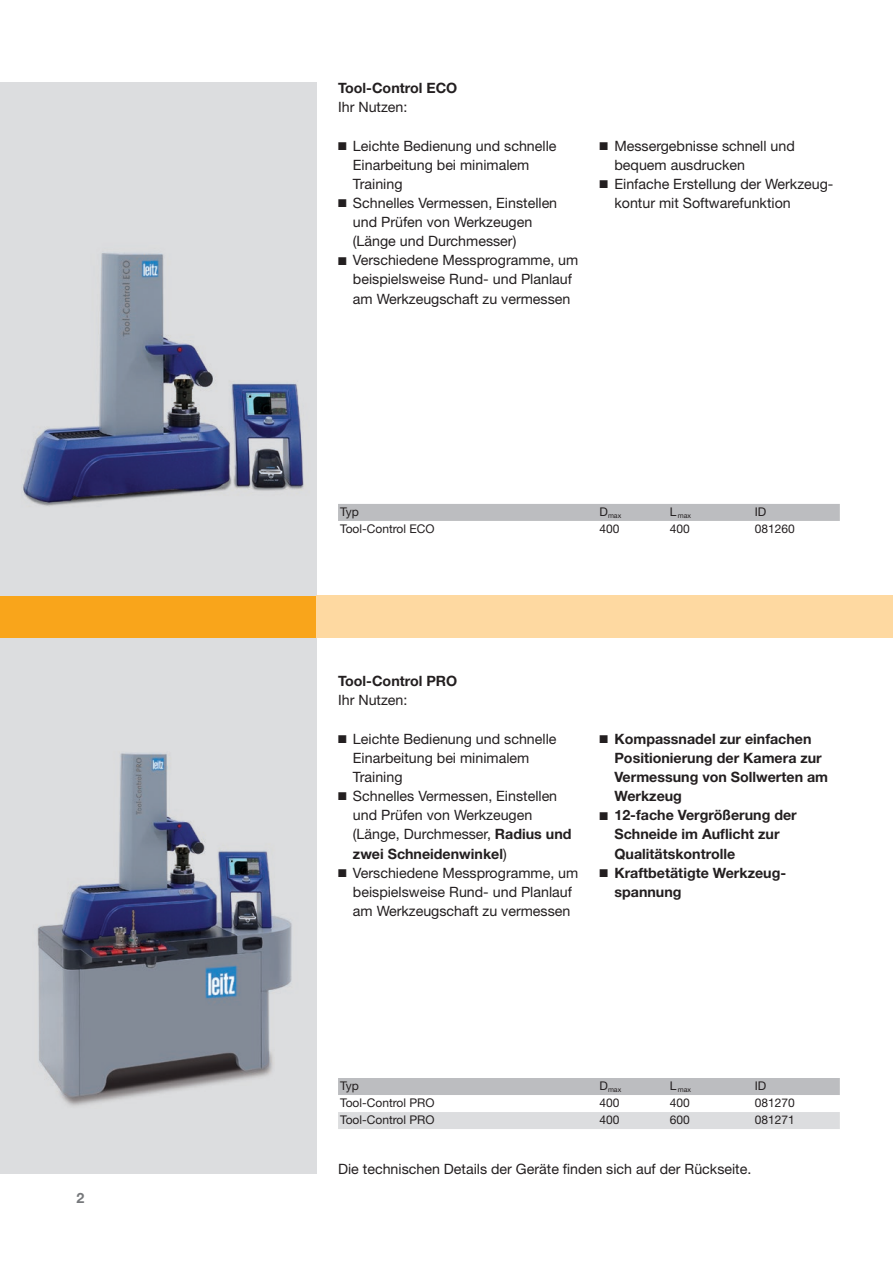
<style>
.page{position:relative;width:893px;height:1263px;background:#fff}
.page>*{position:absolute;margin:0;border:0;box-sizing:border-box;transform-origin:0 0}
.Fliesstext{font:14.25px/19.2px "Helvetica Neue LT Pro";color:#231f20}
.Fliesstext-2{font:700 14.25px/19.2px "Helvetica Neue LT Pro";color:#231f20}
.t1{font:700 14.25px "Helvetica Neue LT Pro";color:#76787b}
.Tabellen{font:12px "Helvetica Neue LT Pro";color:#231f20}
.Tabellen-2{font:6.9px "Helvetica Neue LT Pro";color:#231f20}
.s1{font-weight:400}
.s2{font-weight:700}
</style>
<div class="page">
<img style="left:0;top:638px;width:317px;height:536px">
<div style="left:0;top:595px;width:317px;height:43px;background:#f9a51b"></div>
<img style="left:0;top:83px;width:317px;height:512px">
<div style="left:317px;top:595px;width:576px;height:43px;background:#fed9a1"></div>
<div style="left:338px;top:504px;width:502px;height:17px;background:#bcbdc0"></div>
<div style="left:338px;top:1078px;width:502px;height:17px;background:#bcbdc0"></div>
<div style="left:338px;top:1112px;width:502px;height:17px;background:#dcdddf"></div>
<p class="t1" style="left:77px;top:1189px;width:9px">2</p>
<p class="Fliesstext-2" style="left:338px;top:78px;width:121px">Tool-Control ECO</p>
<p class="Fliesstext" style="left:338px;top:97px;width:71px">Ihr Nutzen:</p>
<p class="Fliesstext" style="left:353px;top:136px;width:205px;text-indent:-15px">■ Leichte Bedienung und schnelle<br>Einarbeitung bei minimalem<br>Training</p>
<p class="Fliesstext" style="left:353px;top:193px;width:206px;text-indent:-15px">■ Schnelles Vermessen, Einstellen und Prüfen von Werkzeugen (Länge und Durchmesser)</p>
<p class="Fliesstext" style="left:353px;top:250px;width:227px;text-indent:-15px">■ Verschiedene Messprogramme, um beispielsweise Rund- und Planlauf am Werkzeugschaft zu vermessen</p>
<p class="Fliesstext" style="left:614px;top:136px;width:182px;text-indent:-15px">■ Messergebnisse schnell und bequem ausdrucken</p>
<p class="Fliesstext" style="left:614px;top:174px;width:221px;text-indent:-15px">■ Einfache Erstellung der Werkzeug&shy;kontur mit Softwarefunktion</p>
<p class="Tabellen" style="left:340px;top:505px;width:20px">Typ</p>
<p class="Tabellen-2" style="left:600px;top:512px;width:23px"><sup>D</sup>max</p>
<p class="Tabellen-2" style="left:670px;top:512px;width:23px"><sup>L</sup> max</p>
<p class="Tabellen" style="left:755px;top:505px;width:13px">ID</p>
<p class="Tabellen" style="left:340px;top:522px;width:96px">Tool-Control ECO</p>
<p class="Tabellen" style="left:600px;top:522px;width:22px">400</p>
<p class="Tabellen" style="left:670px;top:522px;width:22px">400</p>
<p class="Tabellen" style="left:755px;top:522px;width:42px">081260</p>
<p class="Fliesstext-2" style="left:338px;top:671px;width:121px">Tool-Control PRO<br><span class="s1">Ihr Nutzen:</span></p>
<p class="Fliesstext" style="left:353px;top:729px;width:205px;text-indent:-15px">■ Leichte Bedienung und schnelle<br>Einarbeitung bei minimalem<br>Training</p>
<p class="Fliesstext" style="left:353px;top:786px;width:220px;text-indent:-15px">■ Schnelles Vermessen, Einstellen und Prüfen von Werkzeugen (Länge, Durchmesser, <span class="s2">Radius und zwei Schneidenwinkel</span>)</p>
<p class="Fliesstext" style="left:353px;top:863px;width:227px;text-indent:-15px">■ Verschiedene Messprogramme, um beispielsweise Rund- und Planlauf am Werkzeugschaft zu vermessen</p>
<p class="Fliesstext-2" style="left:614px;top:729px;width:215px;text-indent:-15px">■ Kompassnadel zur einfachen<br>Positionierung der Kamera zur<br>Vermessung von Sollwerten am<br>Werkzeug</p>
<p class="Fliesstext-2" style="left:614px;top:805px;width:184px;text-indent:-15px">■ 12-fache Vergrößerung der<br>Schneide im Auflicht zur<br>Qualitätskontrolle</p>
<p class="Fliesstext-2" style="left:614px;top:863px;width:173px;text-indent:-15px">■ Kraftbetätigte Werkzeug&shy;spannung</p>
<p class="Tabellen" style="left:340px;top:1079px;width:20px">Typ</p>
<p class="Tabellen-2" style="left:600px;top:1086px;width:23px"><sup>D</sup>max</p>
<p class="Tabellen-2" style="left:670px;top:1086px;width:23px"><sup>L</sup> max</p>
<p class="Tabellen" style="left:755px;top:1079px;width:13px">ID</p>
<p class="Tabellen" style="left:340px;top:1096px;width:96px">Tool-Control PRO</p>
<p class="Tabellen" style="left:600px;top:1096px;width:22px">400</p>
<p class="Tabellen" style="left:670px;top:1096px;width:22px">400</p>
<p class="Tabellen" style="left:755px;top:1096px;width:42px">081270</p>
<p class="Tabellen" style="left:340px;top:1113px;width:96px">Tool-Control PRO</p>
<p class="Tabellen" style="left:600px;top:1113px;width:22px">400</p>
<p class="Tabellen" style="left:670px;top:1113px;width:22px">600</p>
<p class="Tabellen" style="left:755px;top:1113px;width:42px">081271</p>
<p class="Fliesstext" style="left:338px;top:1159px;width:415px">Die technischen Details der Geräte finden sich auf der Rückseite.</p>
</div>
